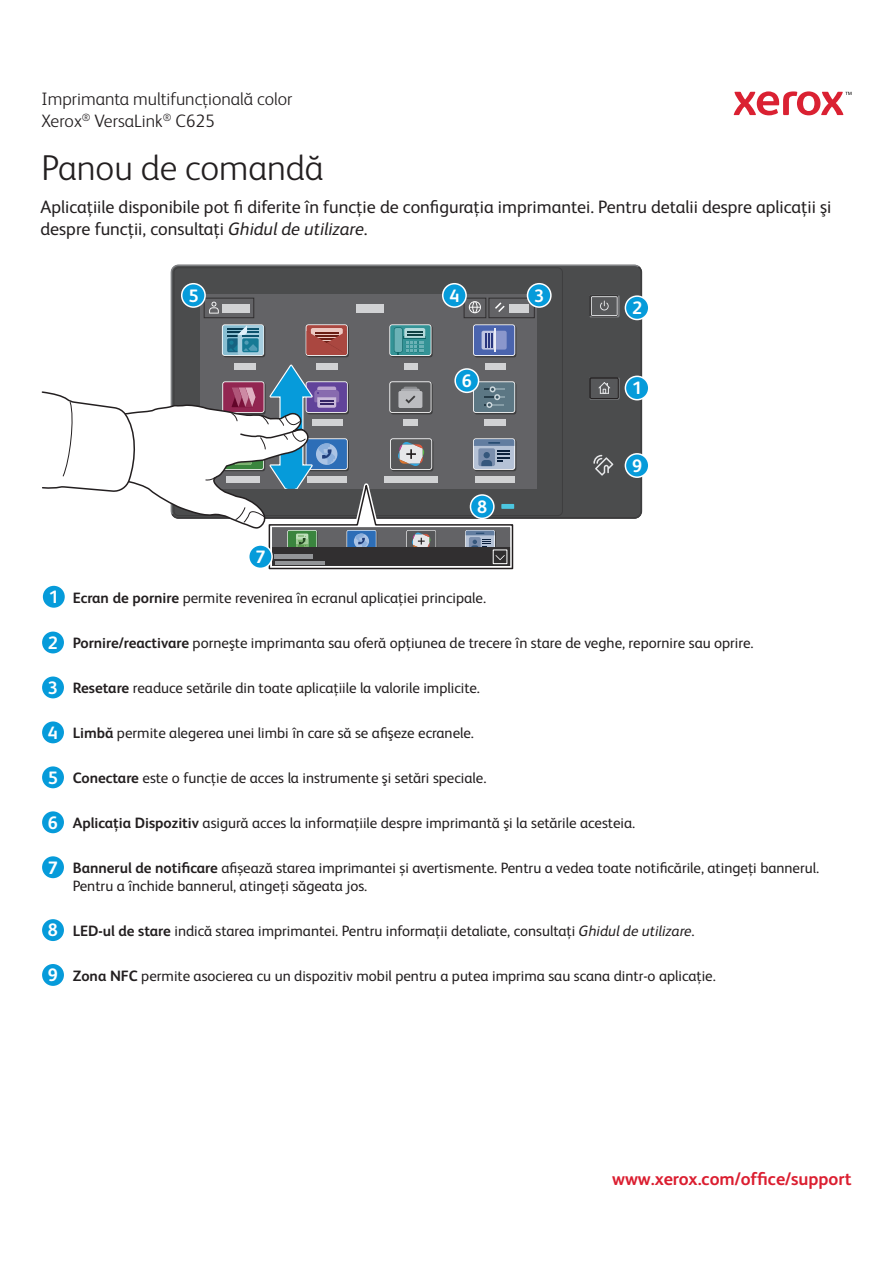
<style>
.page{position:relative;width:893px;height:1263px;background:#fff}
.page>*{position:absolute;margin:0;border:0;box-sizing:border-box;transform-origin:0 0}
.t1{font:300 36px "Xerox Sans";color:#231f20}
.t2{font:18px/21.6px "Xerox Sans";color:#231f20}
.t3{font:300 18px/21.6px "Xerox Sans";color:#231f20}
.t4{font:700 18px "Xerox Sans";color:#db1e30}
.t5{font:700 18px "Xerox Sans";color:#fff}
.t6{font:15px/18px "Xerox Sans";color:#231f20}
.s1{font-style:italic}
.s2{font-weight:700}
</style>
<div class="page">
<svg style="left:734px;top:91px;width:117px;height:24px"></svg>
<div style="left:170px;top:265px;width:473px;height:254px;background:#4b4c4d"></div>
<svg style="left:593px;top:455px;width:20px;height:21px"></svg>
<div style="left:589px;top:377px;width:31px;height:23px;background:#686a6c;border-radius:2px"></div>
<svg style="left:589px;top:377px;width:30px;height:22px"></svg>
<div style="left:589px;top:295px;width:31px;height:22px;background:#6a6c6e;border-radius:2px"></div>
<svg style="left:589px;top:295px;width:30px;height:22px"></svg>
<div style="left:200px;top:294px;width:337px;height:195px;background:#636366"></div>
<div style="left:223px;top:325px;width:42px;height:32px;background:#454546;border-radius:3px"></div>
<svg style="left:222px;top:324px;width:42px;height:32px"></svg>
<div style="left:223px;top:325px;width:40px;height:30px;background:#88bdd1;border-radius:2px"></div>
<svg style="left:227px;top:325px;width:36px;height:30px"></svg>
<div style="left:307px;top:325px;width:42px;height:32px;background:#3e3e3f;border-radius:3px"></div>
<div style="left:306px;top:324px;width:42px;height:32px;background:#ede2e1;border-radius:3px"></div>
<div style="left:306px;top:325px;width:41px;height:30px;background:#aa4740;border-radius:2px"></div>
<div style="left:311px;top:328px;width:32px;height:17px;background:#ecc8c2;border-radius:2px"></div>
<svg style="left:306px;top:331px;width:41px;height:24px"></svg>
<svg style="left:390px;top:325px;width:43px;height:32px"></svg>
<div style="left:389px;top:324px;width:42px;height:32px;background:#e1eaeb;border-radius:3px"></div>
<div style="left:390px;top:325px;width:41px;height:30px;background:#349396;border-radius:2px"></div>
<div style="left:394px;top:328px;width:8px;height:24px;background:#6bb2b6;border-radius:2px"></div>
<hr style="left:403px;top:336px;width:23px;height:3px;background:#0f6567">
<svg style="left:398px;top:328px;width:27px;height:27px"></svg>
<div style="left:474px;top:325px;width:42px;height:32px;background:#565657;border-radius:3px"></div>
<svg style="left:473px;top:324px;width:42px;height:32px"></svg>
<div style="left:474px;top:325px;width:40px;height:30px;background:#4a64ae;border-radius:2px"></div>
<svg style="left:482px;top:328px;width:25px;height:24px"></svg>
<svg style="left:203px;top:297px;width:332px;height:21px"></svg>
<svg style="left:41px;top:361px;width:476px;height:209px"></svg>
<div style="left:181px;top:283px;width:25px;height:25px;border:3px solid #fff;border-radius:50%"></div>
<div style="left:182px;top:284px;width:22px;height:22px;background:#069bda;border-radius:50%"></div>
<div style="left:527px;top:283px;width:25px;height:25px;border:3px solid #fff;border-radius:50%"></div>
<div style="left:528px;top:284px;width:22px;height:22px;background:#069bda;border-radius:50%"></div>
<div style="left:625px;top:295px;width:24px;height:25px;border:3px solid #fff;border-radius:50%"></div>
<div style="left:626px;top:297px;width:22px;height:22px;background:#069bda;border-radius:50%"></div>
<div style="left:625px;top:376px;width:24px;height:24px;border:3px solid #fff;border-radius:50%"></div>
<div style="left:626px;top:377px;width:22px;height:22px;background:#069bda;border-radius:50%"></div>
<div style="left:625px;top:453px;width:24px;height:25px;border:3px solid #fff;border-radius:50%"></div>
<div style="left:626px;top:455px;width:22px;height:21px;background:#069bda;border-radius:50%"></div>
<div style="left:470px;top:494px;width:25px;height:25px;border:3px solid #fff;border-radius:50%"></div>
<div style="left:471px;top:496px;width:22px;height:22px;background:#069bda;border-radius:50%"></div>
<div style="left:248px;top:544px;width:25px;height:25px;border:3px solid #fff;border-radius:50%"></div>
<div style="left:249px;top:546px;width:22px;height:22px;background:#069bda;border-radius:50%"></div>
<div style="left:442px;top:283px;width:25px;height:25px;border:3px solid #fff;border-radius:50%"></div>
<div style="left:443px;top:284px;width:22px;height:22px;background:#069bda;border-radius:50%"></div>
<div style="left:454px;top:368px;width:25px;height:25px;border:3px solid #fff;border-radius:50%"></div>
<div style="left:456px;top:370px;width:22px;height:22px;background:#069bda;border-radius:50%"></div>
<div style="left:41px;top:584px;width:25px;height:25px;border:3px solid #fff;border-radius:50%"></div>
<div style="left:43px;top:586px;width:22px;height:22px;background:#069bda;border-radius:50%"></div>
<div style="left:41px;top:630px;width:24px;height:25px;border:3px solid #fff;border-radius:50%"></div>
<div style="left:42px;top:631px;width:22px;height:22px;background:#069bda;border-radius:50%"></div>
<div style="left:41px;top:675px;width:24px;height:25px;border:3px solid #fff;border-radius:50%"></div>
<div style="left:42px;top:676px;width:22px;height:22px;background:#069bda;border-radius:50%"></div>
<div style="left:41px;top:720px;width:24px;height:25px;border:3px solid #fff;border-radius:50%"></div>
<div style="left:42px;top:721px;width:22px;height:22px;background:#069bda;border-radius:50%"></div>
<div style="left:41px;top:765px;width:24px;height:25px;border:3px solid #fff;border-radius:50%"></div>
<div style="left:42px;top:766px;width:22px;height:22px;background:#069bda;border-radius:50%"></div>
<div style="left:41px;top:810px;width:24px;height:25px;border:3px solid #fff;border-radius:50%"></div>
<div style="left:42px;top:811px;width:22px;height:22px;background:#069bda;border-radius:50%"></div>
<div style="left:41px;top:855px;width:24px;height:25px;border:3px solid #fff;border-radius:50%"></div>
<div style="left:42px;top:856px;width:22px;height:22px;background:#069bda;border-radius:50%"></div>
<div style="left:41px;top:918px;width:24px;height:24px;border:3px solid #fff;border-radius:50%"></div>
<div style="left:42px;top:919px;width:22px;height:22px;background:#069bda;border-radius:50%"></div>
<div style="left:41px;top:962px;width:24px;height:25px;border:3px solid #fff;border-radius:50%"></div>
<div style="left:42px;top:964px;width:22px;height:22px;background:#069bda;border-radius:50%"></div>
<p class="t3" style="left:41px;top:88px;width:252px">Imprimanta multifuncţională color<br>Xerox<sup>®</sup> VersaLink<sup>®</sup> C625</p>
<h1 class="t1" style="left:41px;top:146px;width:284px">Panou de comandă</h1>
<p class="t2" style="left:41px;top:198px;width:792px">Aplicaţiile disponibile pot fi diferite în funcţie de configuraţia imprimantei. Pentru detalii despre aplicaţii şi despre funcţii, consultaţi <span class="s1">Ghidul de utilizare</span>.</p>
<p class="t5" style="left:188px;top:287px;width:12px">5</p>
<p class="t5" style="left:534px;top:287px;width:12px">3</p>
<p class="t5" style="left:449px;top:287px;width:12px">4</p>
<p class="t5" style="left:462px;top:372px;width:12px">6</p>
<p class="t5" style="left:632px;top:299px;width:12px">2</p>
<p class="t5" style="left:632px;top:380px;width:12px">1</p>
<p class="t5" style="left:49px;top:588px;width:12px">1</p>
<p class="t5" style="left:48px;top:634px;width:12px">2</p>
<p class="t5" style="left:48px;top:679px;width:12px">3</p>
<p class="t5" style="left:48px;top:724px;width:12px">4</p>
<p class="t5" style="left:48px;top:769px;width:12px">5</p>
<p class="t5" style="left:48px;top:814px;width:12px">6</p>
<p class="t5" style="left:48px;top:859px;width:12px">7</p>
<p class="t5" style="left:48px;top:922px;width:12px">8</p>
<p class="t5" style="left:48px;top:966px;width:12px">9</p>
<p class="t5" style="left:255px;top:548px;width:12px">7</p>
<p class="t5" style="left:477px;top:498px;width:12px">8</p>
<p class="t5" style="left:632px;top:457px;width:12px">9</p>
<p class="t6" style="left:73px;top:590px;width:415px"><span class="s2">Ecran de pornire</span> permite revenirea în ecranul aplicaţiei principale.</p>
<p class="t6" style="left:73px;top:635px;width:682px"><span class="s2">Pornire/reactivare</span> porneşte imprimanta sau oferă opţiunea de trecere în stare de veghe, repornire sau oprire.</p>
<p class="t6" style="left:73px;top:680px;width:409px"><span class="s2">Resetare</span> readuce setările din toate aplicaţiile la valorile implicite.</p>
<p class="t6" style="left:73px;top:725px;width:403px"><span class="s2">Limbă</span> permite alegerea unei limbi în care să se afişeze ecranele.</p>
<p class="t6" style="left:73px;top:770px;width:415px"><span class="s2">Conectare</span> este o funcţie de acces la instrumente şi setări speciale.</p>
<p class="t6" style="left:73px;top:815px;width:564px"><span class="s2">Aplicaţia Dispozitiv</span> asigură acces la informaţiile despre imprimantă şi la setările acesteia.</p>
<p class="t6" style="left:73px;top:860px;width:748px"><span class="s2">Bannerul de notificare</span> afișează starea imprimantei și avertismente. Pentru a vedea toate notificările, atingeți bannerul.<br>Pentru a închide bannerul, atingeți săgeata jos.</p>
<p class="t6" style="left:73px;top:923px;width:623px"><span class="s2">LED-ul de stare</span> indică starea imprimantei. Pentru informații detaliate, consultați <span class="s1">Ghidul de utilizare</span>.</p>
<p class="t6" style="left:73px;top:968px;width:645px"><span class="s2">Zona NFC</span> permite asocierea cu un dispozitiv mobil pentru a putea imprima sau scana dintr-o aplicaţie.</p>
<p class="t4" style="left:612px;top:1171px;width:241px">www.xerox.com/office/support</p>
</div>
